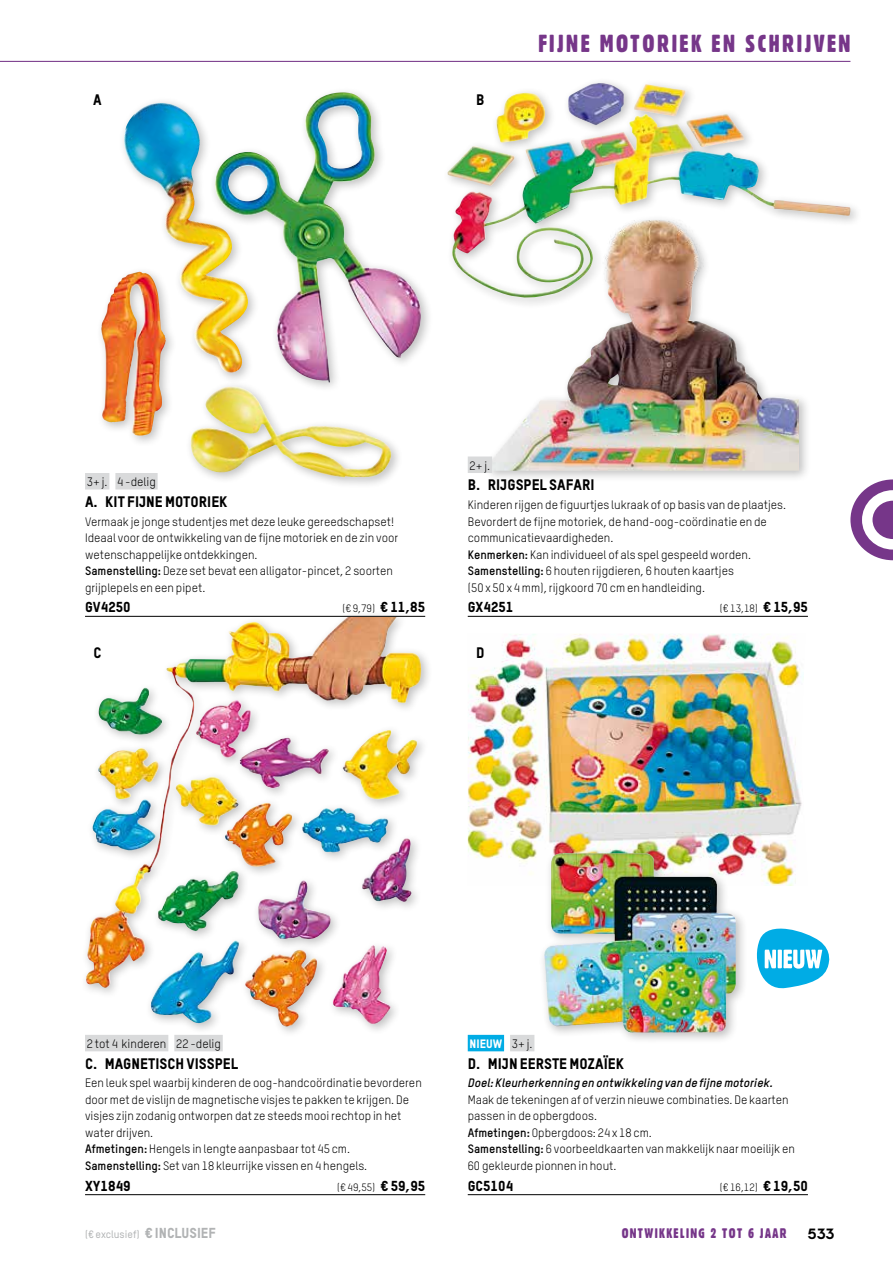
<style>
.page{position:relative;width:893px;height:1263px;background:#fff}
.page>*{position:absolute;margin:0;border:0;box-sizing:border-box;transform-origin:0 0}
.t1{font:24px "Gothic 821 Condensed BT";letter-spacing:.1em;color:#763689}
.t2{font:15px "TSTAR Headline";color:#000}
.t3{font:15px "Chalet Tokyo";color:#000}
.t4{font:14.25px "TSTAR Headline";color:#000}
.t5{font:13.5px "Gothic 821 Condensed BT";letter-spacing:.1em;color:#763689}
.t6{font:12px/16.5px "TSTAR";color:#000}
.t7{font:italic 700 12px "TSTAR";color:#000}
.t8{font:12px "TSTAR Headline";color:#fff}
.t9{font:10.5px "TSTAR";color:#000}
.t10{font:500 10.5px "TSTAR";color:#b1b3b4}
.s1{font-weight:700}
.s2{font-family:"TSTAR Headline";font-size:14.25px}
.s3{font-family:"TSTAR";color:#000}
.s4{font-family:"TSTAR Headline";font-weight:400;font-size:14.25px}
</style>
<div class="page">
<svg style="left:850px;top:479px;width:43px;height:81px"></svg>
<hr style="left:0;top:61px;width:850px;height:1px;background:#763689">
<div style="left:80px;top:610px;width:353px;height:428px;background:#000;opacity:.25"></div>
<img style="left:86px;top:617px;width:261px;height:372px">
<div style="left:483px;top:214px;width:328px;height:269px;background:#000;opacity:.25"></div>
<img style="left:489px;top:227px;width:310px;height:244px">
<div style="left:442px;top:77px;width:328px;height:233px;background:#000;opacity:.25"></div>
<img style="left:452px;top:83px;width:293px;height:195px">
<div style="left:747px;top:188px;width:115px;height:39px;background:#000;opacity:.25"></div>
<img style="left:751px;top:192px;width:99px;height:24px">
<div style="left:468px;top:1035px;width:36px;height:16px;background:#00ace5"></div>
<div style="left:510px;top:1035px;width:24px;height:16px;background:#d9dadb"></div>
<hr style="left:468px;top:1194px;width:340px;height:1px;background:#000">
<div style="left:95px;top:266px;width:82px;height:182px;background:#000;opacity:.25"></div>
<img style="left:101px;top:271px;width:65px;height:165px">
<img style="left:260px;top:92px;width:161px;height:288px">
<div style="left:185px;top:380px;width:218px;height:109px;background:#000;opacity:.25"></div>
<img style="left:189px;top:386px;width:204px;height:92px">
<div style="left:118px;top:97px;width:142px;height:288px;background:#000;opacity:.25"></div>
<img style="left:121px;top:103px;width:129px;height:272px">
<img style="left:468px;top:634px;width:335px;height:252px">
<div style="left:538px;top:847px;width:210px;height:198px;background:#000;opacity:.25"></div>
<img style="left:544px;top:854px;width:192px;height:179px">
<div style="left:85px;top:473px;width:24px;height:16px;background:#d9dadb"></div>
<div style="left:115px;top:473px;width:43px;height:16px;background:#d9dadb"></div>
<hr style="left:85px;top:616px;width:340px;height:1px;background:#000">
<div style="left:468px;top:456px;width:24px;height:17px;background:#d9dadb"></div>
<hr style="left:468px;top:616px;width:340px;height:1px;background:#000">
<div style="left:85px;top:1035px;width:83px;height:16px;background:#d9dadb"></div>
<div style="left:174px;top:1035px;width:49px;height:16px;background:#d9dadb"></div>
<hr style="left:85px;top:1194px;width:340px;height:1px;background:#000">
<svg style="left:757px;top:928px;width:72px;height:60px"></svg>
<p class="t2" style="left:93px;top:90px;width:10px">A</p>
<p class="t2" style="left:476px;top:90px;width:10px">B</p>
<h1 class="t1" style="left:538px;top:29px;width:314px">FIJNE MOTORIEK EN SCHRIJVEN</h1>
<p class="t6" style="left:87px;top:474px;width:70px">3+ j. 4 -delig</p>
<p class="t2" style="left:85px;top:492px;width:144px">A. KIT FIJNE MOTORIEK</p>
<p class="t6" style="left:85px;top:513px;width:315px">Vermaak je jonge studentjes met deze leuke gereedschapset!<br>Ideaal voor de ontwikkeling van de fijne motoriek en de zin voor wetenschappelijke ontdekkingen.<br><span class="s1">Samenstelling:</span> Deze set bevat een alligator-pincet, 2 soorten grijplepels en een pipet.</p>
<p class="t4" style="left:85px;top:598px;width:47px">GV4250</p>
<p class="t9" style="left:342px;top:602px;width:84px">(€ 9,79) <span class="s2">€ 11,85</span></p>
<p class="t6" style="left:470px;top:457px;width:22px">2+ j.</p>
<p class="t2" style="left:468px;top:476px;width:128px">B. RIJGSPEL SAFARI</p>
<p class="t6" style="left:468px;top:496px;width:320px">Kinderen rijgen de figuurtjes lukraak of op basis van de plaatjes.<br>Bevordert de fijne motoriek, de hand-oog-coördinatie en de communicatievaardigheden.<br><span class="s1">Kenmerken:</span> Kan individueel of als spel gespeeld worden.<br><span class="s1">Samenstelling:</span> 6 houten rijgdieren, 6 houten kaartjes<br>(50 x 50 x 4 mm), rijgkoord 70 cm en handleiding.</p>
<p class="t4" style="left:468px;top:598px;width:47px">GX4251</p>
<p class="t9" style="left:720px;top:602px;width:90px">(€ 13,18) <span class="s2">€ 15,95</span></p>
<p class="t2" style="left:94px;top:643px;width:10px">C</p>
<p class="t2" style="left:476px;top:643px;width:10px">D</p>
<p class="t6" style="left:87px;top:1035px;width:136px">2 tot 4 kinderen 22 -delig</p>
<p class="t2" style="left:85px;top:1054px;width:155px">C. MAGNETISCH VISSPEL</p>
<p class="t6" style="left:85px;top:1075px;width:338px">Een leuk spel waarbij kinderen de oog-handcoördinatie bevorderen door met de vislijn de magnetische visjes te pakken te krijgen. De visjes zijn zodanig ontworpen dat ze steeds mooi rechtop in het water drijven.<br><span class="s1">Afmetingen:</span> Hengels in lengte aanpasbaar tot 45 cm.<br><span class="s1">Samenstelling:</span> Set van 18 kleurrijke vissen en 4 hengels.</p>
<p class="t4" style="left:85px;top:1177px;width:47px">XY1849</p>
<p class="t9" style="left:337px;top:1180px;width:89px">(€ 49,55) <span class="s2">€ 59,95</span></p>
<p class="t8" style="left:470px;top:1036px;width:64px">NIEUW <span class="s3">3+ j.</span></p>
<p class="t2" style="left:468px;top:1054px;width:158px">D. MIJN EERSTE MOZAÏEK</p>
<p class="t7" style="left:468px;top:1075px;width:307px">Doel: Kleurherkenning en ontwikkeling van de fijne motoriek.</p>
<p class="t6" style="left:468px;top:1091px;width:329px">Maak de tekeningen af of verzin nieuwe combinaties. De kaarten passen in de opbergdoos.<br><span class="s1">Afmetingen:</span> Opbergdoos: 24 x 18 cm.<br><span class="s1">Samenstelling:</span> 6 voorbeeldkaarten van makkelijk naar moeilijk en 60 gekleurde pionnen in hout.</p>
<p class="t4" style="left:468px;top:1177px;width:47px">GC5104</p>
<p class="t9" style="left:720px;top:1180px;width:90px">(€ 16,12) <span class="s2">€ 19,50</span></p>
<p class="t10" style="left:85px;top:1228px;width:132px">(€ exclusief) <span class="s4">€ INCLUSIEF</span></p>
<p class="t5" style="left:622px;top:1225px;width:167px">ONTWIKKELING 2 TOT 6 JAAR</p>
<p class="t3" style="left:808px;top:1224px;width:28px">533</p>
</div>
